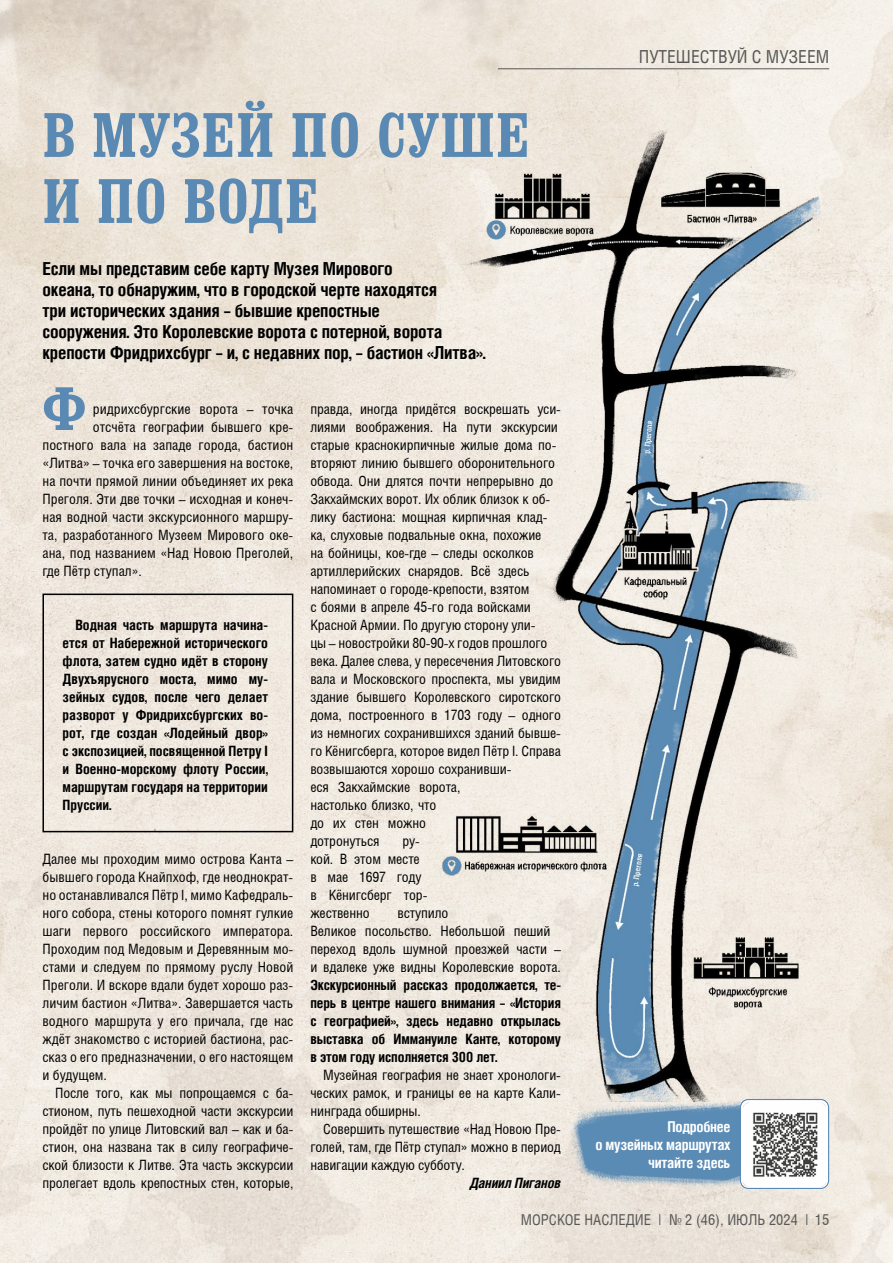
<style>
.page{position:relative;width:893px;height:1263px;background:#fff}
.page>*{position:absolute;margin:0;border:0;box-sizing:border-box;transform-origin:0 0}
.t1{font:63px/66px "SPSL Swordsman C";letter-spacing:.02em;color:#5a8ab4}
.t2{font:60px "SPSL Swordsman C";color:#5a8ab4}
.t3{font:700 18px/21px "Helios Cond";letter-spacing:-.01em;color:#000}
.t4{font:18px "Helios Cond";color:#575756}
.t5{font:700 15px/18px "Helios Cond";letter-spacing:-.02em;color:#fff;text-align:right}
.t6{font:15px "Helios Cond";color:#575756}
.t7{font:14.25px/18px "Helios Cond";letter-spacing:-.01em;color:#000;text-align:justify}
.t8{font:700 14.25px/18px "Helios Cond";letter-spacing:-.01em;color:#000;text-align:justify}
.t9{font:italic 700 14.25px "Helios Cond";letter-spacing:-.01em;color:#000}
</style>
<div class="page">
<img style="left:0;top:0;width:893px;height:1263px">
<hr style="left:498px;top:68px;width:331px;height:1px;background:#575756">
<img style="left:561px;top:1094px;width:273px;height:101px">
<img style="left:742px;top:1102px;width:85px;height:84px">
<div style="left:740px;top:1099px;width:89px;height:90px;border:1px solid #5a8ab4;border-radius:8px"></div>
<div style="left:42px;top:593px;width:251px;height:239px;border:2px solid #000"></div>
<img style="left:438px;top:130px;width:390px;height:972px">
<h1 class="t1" style="left:43px;top:104px;width:488px">В МУЗЕЙ ПО СУШЕ<br>И ПО ВОДЕ</h1>
<p class="t3" style="left:42px;top:258px;width:445px">Если мы представим себе карту Музея Мирового<br>океана, то обнаружим, что в городской черте находятся<br>три исторических здания – бывшие крепостные<br>сооружения. Это Королевские ворота с потерной, ворота крепости Фридрихсбург – и, с недавних пор, – бастион «Литва».</p>
<h2 class="t2" style="left:43px;top:376px;width:44px">Ф</h2>
<p class="t7" style="left:93px;top:399px;width:202px">ридрихсбургские ворота – точка</p>
<p class="t7" style="left:93px;top:417px;width:202px">отсчёта географии бывшего кре-</p>
<p class="t7" style="left:42px;top:435px;width:252px">постного вала на западе города, бастион</p>
<p class="t7" style="left:42px;top:453px;width:252px">«Литва» – точка его завершения на востоке,</p>
<p class="t7" style="left:42px;top:471px;width:252px">на почти прямой линии объединяет их река</p>
<p class="t7" style="left:42px;top:489px;width:252px">Преголя. Эти две точки – исходная и конеч-</p>
<p class="t7" style="left:42px;top:507px;width:252px">ная водной части экскурсионного маршру-</p>
<p class="t7" style="left:42px;top:525px;width:252px">та, разработанного Музеем Мирового оке-</p>
<p class="t7" style="left:42px;top:543px;width:252px">ана, под названием «Над Новою Преголей,</p>
<p class="t7" style="left:42px;top:561px;width:101px">где Пётр ступал».</p>
<p class="t7" style="left:310px;top:399px;width:252px;text-align:left">правда, иногда придётся воскрешать уси&shy;лиями воображения. На пути экскурсии старые краснокирпичные жилые дома по&shy;вторяют линию бывшего оборонительного обвода. Они длятся почти непрерывно до Закхаймских ворот. Их облик близок к об&shy;лику бастиона: мощная кирпичная клад&shy;ка, слуховые подвальные окна, похожие<br>на бойницы, кое-где – следы осколков артиллерийских снарядов. Всё здесь напоминает о городе-крепости, взятом<br>с боями в апреле 45-го года войсками Красной Армии. По другую сторону ули-<br>цы – новостройки 80-90-х годов прошлого века. Далее слева, у пересечения Литовского вала и Московского проспекта, мы увидим здание бывшего Королевского сиротского дома, построенного в 1703 году – одного из немногих сохранившихся зданий бывше&shy;го Кёнигсберга, которое видел Пётр I. Справа возвышаются хорошо сохранивши-<br>еся Закхаймские ворота,<br>настолько близко, что<br>до их стен можно<br>дотронуться</p>
<p class="t8" style="left:63px;top:615px;width:207px;text-indent:13px">Водная часть маршрута начина&shy;ется от Набережной исторического флота, затем судно идёт в сторону Двухъярусного моста, мимо му&shy;зейных судов, после чего делает разворот у Фридрихсбургских во&shy;рот, где создан «Лодейный двор» с экспозицией, посвященной Петру I и Военно-морскому флоту России, маршрутам государя на территории Пруссии.</p>
<p class="t7" style="left:310px;top:831px;width:119px;text-align:left;text-indent:92px">ру&shy;кой. В этом месте в мае 1697 году в Кёнигсберг тор&shy;жественно</p>
<p class="t7" style="left:42px;top:849px;width:252px">Далее мы проходим мимо острова Канта – бывшего города Кнайпхоф, где неоднократ&shy;но останавливался Пётр I, мимо Кафедраль&shy;ного собора, стены которого помнят гулкие шаги первого российского императора.<br>Проходим под Медовым и Деревянным мо&shy;стами и следуем по прямому руслу Новой Преголи. И вскоре вдали будет хорошо раз&shy;личим бастион «Литва». Завершается часть водного маршрута у его причала, где нас ждёт знакомство с историей бастиона, рас&shy;сказ о его предназначении, о его настоящем и будущем.</p>
<p class="t7" style="left:42px;top:1083px;width:252px;text-indent:13px">После того, как мы попрощаемся с ба&shy;стионом, путь пешеходной части экскурсии пройдёт по улице Литовский вал – как и ба&shy;стион, она названа так в силу географиче&shy;ской близости к Литве. Эта часть экскурсии пролегает вдоль крепостных стен, которые,</p>
<p class="t7" style="left:310px;top:903px;width:252px;text-align:left;text-indent:87px">вступило<br>Великое посольство. Небольшой пеший переход вдоль шумной проезжей части – и вдалеке уже видны Королевские ворота.</p>
<p class="t8" style="left:310px;top:975px;width:252px">Экскурсионный рассказ продолжается, те&shy;перь в центре нашего внимания – «История с географией», здесь недавно открылась выставка об Иммануиле Канте, которому в этом году исполняется 300 лет.</p>
<p class="t7" style="left:310px;top:1065px;width:252px;text-indent:13px">Музейная география не знает хронологи&shy;ческих рамок, и границы ее на карте Кали&shy;нинграда обширны.</p>
<p class="t7" style="left:310px;top:1119px;width:252px;text-indent:13px">Совершить путешествие «Над Новою Пре&shy;голей, там, где Пётр ступал» можно в период навигации каждую субботу.</p>
<p class="t9" style="left:470px;top:1174px;width:93px">Даниил Пиганов</p>
<p class="t4" style="left:639px;top:45px;width:192px">ПУТЕШЕСТВУЙ С МУЗЕЕМ</p>
<p class="t5" style="left:595px;top:1117px;width:137px">Подробнее<br>о музейных маршрутах читайте здесь</p>
<p class="t6" style="left:521px;top:1210px;width:310px">МОРСКОЕ НАСЛЕДИЕ | № 2 (46), ИЮЛЬ 2024 | 15</p>
</div>
